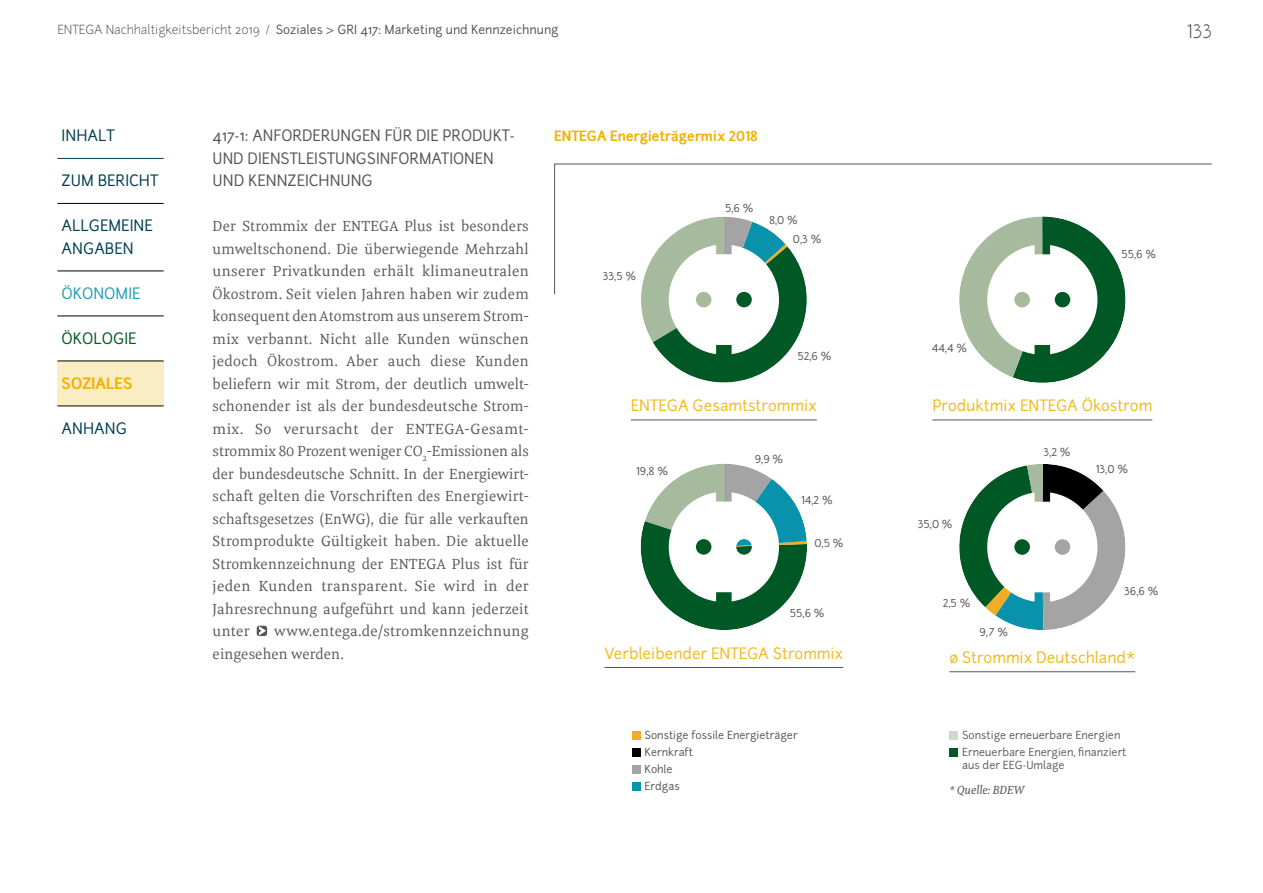
<style>
.page{position:relative;width:1263px;height:893px;background:#fff}
.page>*{position:absolute;margin:0;border:0;box-sizing:border-box;transform-origin:0 0}
.t1{font:300 18px "Junction";color:#565656}
.t2{font:15px/22.5px "Meret Pro";letter-spacing:.01em;color:#565656;text-align:justify}
.t3{font:15px "Junction";color:#f3b91a}
.t4{font:15px/22.5px "Junction";color:#565656}
.t5{font:15px/22.5px "Junction";color:#003f52}
.t6{font:15px "Junction";color:#219db4}
.t7{font:15px "Junction";color:#005924}
.t8{font:700 15px "Junction";color:#f1b100}
.t9{font:700 13.5px "Junction";color:#f1b100}
.t10{font:12px "Junction";color:#565656}
.t11{font:italic 12px "Meret Pro";color:#565656}
.t12{font:10.65px/17px "Junction";color:#565656}
.t13{font:10.65px/17px "Junction";color:#5d5d5c}
.s1{font-weight:300}
</style>
<div class="page">
<div style="left:57px;top:361px;width:107px;height:45px;background:#fbedc3"></div>
<hr style="left:57px;top:158px;width:107px;height:1px;background:#003f52">
<hr style="left:57px;top:203px;width:107px;height:1px;background:#000">
<hr style="left:57px;top:271px;width:107px;height:1px;background:#000">
<hr style="left:57px;top:316px;width:107px;height:1px;background:#000">
<hr style="left:57px;top:361px;width:107px;height:1px;background:#000">
<hr style="left:57px;top:406px;width:107px;height:1px;background:#000">
<svg style="left:257px;top:626px;width:10px;height:10px"></svg>
<div style="left:632px;top:731px;width:8px;height:8px;background:#f2ac25"></div>
<div style="left:632px;top:748px;width:8px;height:8px;background:#000"></div>
<div style="left:632px;top:765px;width:8px;height:8px;background:#a4a4a4"></div>
<div style="left:632px;top:782px;width:8px;height:8px;background:#0892ac"></div>
<svg style="left:554px;top:163px;width:658px;height:132px"></svg>
<hr style="left:631px;top:420px;width:186px;height:1px;background:#565656">
<svg style="left:641px;top:217px;width:166px;height:166px"></svg>
<hr style="left:604px;top:667px;width:239px;height:1px;background:#565656">
<svg style="left:641px;top:464px;width:166px;height:166px"></svg>
<hr style="left:932px;top:420px;width:220px;height:1px;background:#565656">
<svg style="left:959px;top:216px;width:166px;height:167px"></svg>
<hr style="left:949px;top:671px;width:186px;height:1px;background:#565656">
<svg style="left:959px;top:464px;width:166px;height:166px"></svg>
<div style="left:949px;top:731px;width:9px;height:8px;background:#ced9ca"></div>
<div style="left:949px;top:748px;width:9px;height:8px;background:#005924"></div>
<p class="t10" style="left:57px;top:22px;width:503px"><span class="s1">ENTEGA Nachhaltigkeitsbericht 2019 /</span> Soziales &gt; GRI 417: Marketing und Kennzeichnung</p>
<p class="t5" style="left:62px;top:124px;width:55px">INHALT</p>
<p class="t5" style="left:62px;top:169px;width:98px">ZUM BERICHT</p>
<p class="t5" style="left:62px;top:214px;width:93px">ALLGEMEINE<br>ANGABEN</p>
<p class="t6" style="left:62px;top:283px;width:80px">ÖKONOMIE</p>
<p class="t7" style="left:62px;top:328px;width:76px">ÖKOLOGIE</p>
<p class="t8" style="left:62px;top:373px;width:72px">SOZIALES</p>
<p class="t5" style="left:62px;top:417px;width:67px">ANHANG</p>
<p class="t4" style="left:213px;top:124px;width:304px">417-1: ANFORDERUNGEN FÜR DIE PRODUKT-<br>UND DIENSTLEISTUNGSINFORMATIONEN<br>UND KENNZEICHNUNG</p>
<p class="t2" style="left:213px;top:214px;width:318px">Der Strommix der ENTEGA Plus ist besonders umweltschonend. Die überwiegende Mehrzahl unserer Privatkunden erhält klimaneutralen Ökostrom. Seit vielen Jahren haben wir zudem konsequent den Atomstrom aus unserem Strom&shy;mix verbannt. Nicht alle Kunden wünschen jedoch Ökostrom. Aber auch diese Kunden beliefern wir mit Strom, der deutlich umwelt&shy;schonender ist als der bundesdeutsche Strom&shy;mix. So verursacht der ENTEGA-Gesamt&shy;strommix 80 Prozent weniger CO<sub>2</sub>-Emissionen als der bundesdeutsche Schnitt. In der Energiewirt&shy;schaft gelten die Vorschriften des Energiewirt&shy;schaftsgesetzes (EnWG), die für alle verkauften Stromprodukte Gültigkeit haben. Die aktuelle Stromkennzeichnung der ENTEGA Plus ist für jeden Kunden transparent. Sie wird in der Jahresrechnung aufgeführt und kann jederzeit unter</p>
<p class="t2" style="left:213px;top:619px;width:318px;text-indent:62px">www.entega.de/stromkennzeichnung eingesehen werden.</p>
<p class="t9" style="left:554px;top:127px;width:205px">ENTEGA Energieträgermix 2018</p>
<p class="t12" style="left:603px;top:268px;width:35px">33,5 %</p>
<p class="t12" style="left:725px;top:200px;width:30px">5,6 %</p>
<p class="t12" style="left:793px;top:211px;width:30px;line-height:18.9px;text-indent:-24px">8,0 %<br>0,3 %</p>
<p class="t12" style="left:797px;top:347px;width:35px">52,6 %</p>
<p class="t3" style="left:631px;top:396px;width:187px">ENTEGA Gesamtstrommix</p>
<p class="t12" style="left:636px;top:462px;width:33px">19,8 %</p>
<p class="t12" style="left:755px;top:451px;width:30px">9,9 %</p>
<p class="t12" style="left:801px;top:492px;width:33px">14,2 %</p>
<p class="t12" style="left:814px;top:534px;width:30px">0,5 %</p>
<p class="t12" style="left:790px;top:604px;width:36px">55,6 %</p>
<p class="t3" style="left:604px;top:643px;width:240px">Verbleibender ENTEGA Strommix</p>
<p class="t12" style="left:645px;top:726px;width:155px">Sonstige fossile Energieträger<br>Kernkraft<br>Kohle<br>Erdgas</p>
<p class="t1" style="left:1186px;top:20px;width:27px">133</p>
<p class="t12" style="left:932px;top:340px;width:37px">44,4 %</p>
<p class="t12" style="left:1121px;top:245px;width:36px">55,6 %</p>
<p class="t3" style="left:932px;top:396px;width:221px">Produktmix ENTEGA Ökostrom</p>
<p class="t12" style="left:918px;top:515px;width:36px">35,0 %</p>
<p class="t12" style="left:943px;top:594px;width:29px">2,5 %</p>
<p class="t12" style="left:979px;top:624px;width:30px">9,7 %</p>
<p class="t12" style="left:1043px;top:443px;width:28px">3,2 %</p>
<p class="t12" style="left:1096px;top:461px;width:34px">13,0 %</p>
<p class="t12" style="left:1124px;top:583px;width:36px">36,6 %</p>
<p class="t3" style="left:949px;top:648px;width:187px">ø Strommix Deutschland*</p>
<p class="t13" style="left:962px;top:726px;width:166px">Sonstige erneuerbare Energien<br>Erneuerbare Energien, finanziert</p>
<p class="t13" style="left:962px;top:756px;width:104px">aus der EEG-Umlage</p>
<p class="t11" style="left:949px;top:781px;width:77px">* Quelle: BDEW</p>
</div>
